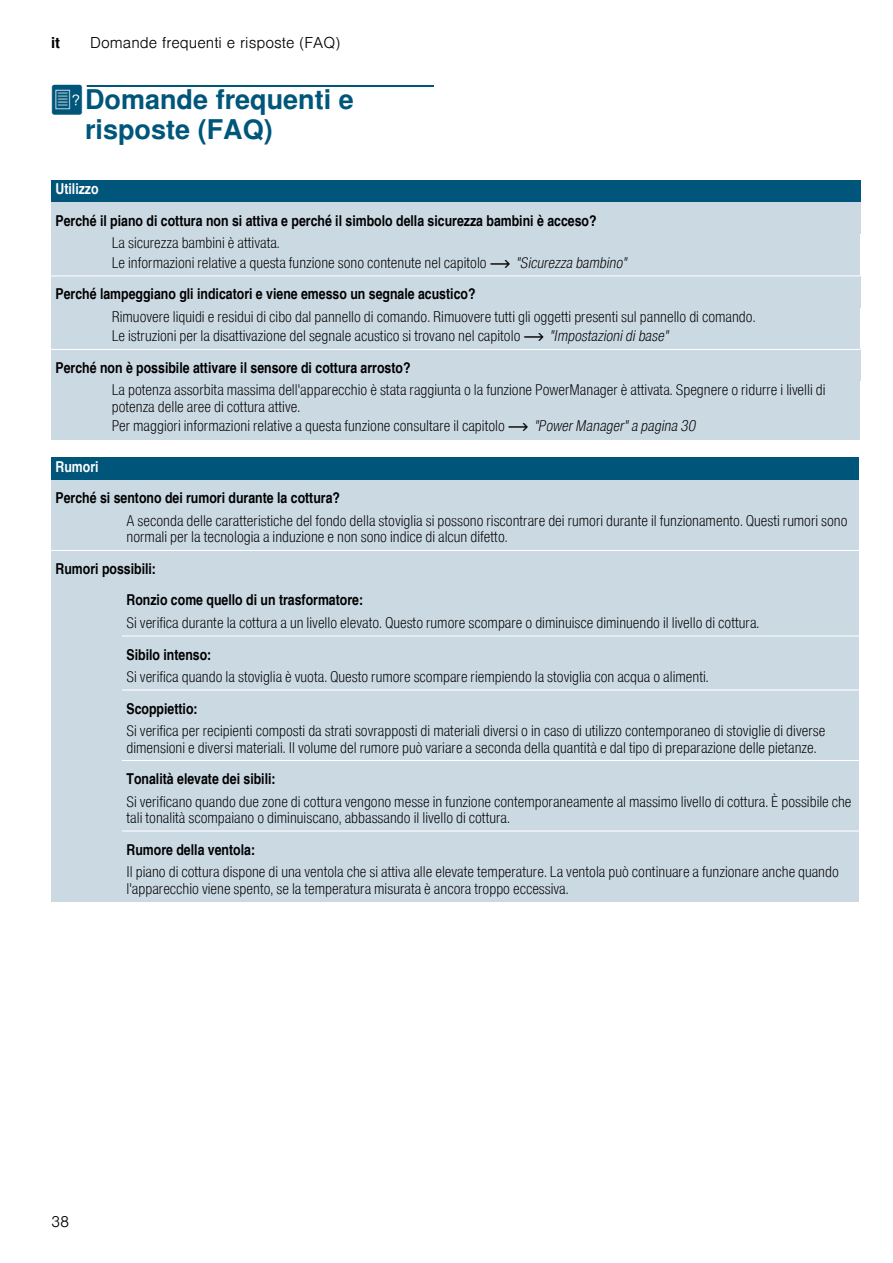
<style>
.page{position:relative;width:893px;height:1263px;background:#fff}
.page>*{position:absolute;margin:0;border:0;box-sizing:border-box;transform-origin:0 0}
.t1{font:700 27px/30px "Nimbus San L";color:#00567a}
.t2{font:15px/16.5px "Nimbus San L Lig Con";color:#000}
.t3{font:15px/31.5px "Nimbus San L Bol Con";color:#000}
.t4{font:300 15px "Nimbus San L";color:#000}
.t5{font:15px "Nimbus San L Bol Con";color:#fff}
.t6{font:700 15px "Nimbus San L";color:#000}
.s1{font-family:"BSH Symb PG2";font-weight:400}
.s2{font-family:"BSH Symb PH1"}
.s3{font-family:"Nimbus San L Lig Con Ita"}
</style>
<div class="page">
<div style="left:87px;top:85px;width:347px;height:2px;border:1px solid #00567a"></div>
<div style="left:51px;top:180px;width:809px;height:22px;background:#00567a"></div>
<div style="left:51px;top:202px;width:809px;height:32px;background:#cbd9e3"></div>
<div style="left:51px;top:234px;width:56px;height:42px;background:#cbd9e3"></div>
<div style="left:107px;top:234px;width:753px;height:42px;background:#cbd9e3"></div>
<div style="left:51px;top:276px;width:809px;height:31px;background:#cbd9e3"></div>
<div style="left:51px;top:307px;width:56px;height:42px;background:#cbd9e3"></div>
<div style="left:107px;top:307px;width:753px;height:42px;background:#cbd9e3"></div>
<div style="left:51px;top:349px;width:809px;height:32px;background:#cbd9e3"></div>
<div style="left:51px;top:381px;width:56px;height:58px;background:#cbd9e3"></div>
<div style="left:107px;top:381px;width:753px;height:58px;background:#cbd9e3"></div>
<div style="left:51px;top:457px;width:808px;height:23px;background:#00567a"></div>
<div style="left:51px;top:480px;width:808px;height:31px;background:#cbd9e3"></div>
<div style="left:51px;top:511px;width:71px;height:39px;background:#cbd9e3"></div>
<div style="left:122px;top:511px;width:737px;height:39px;background:#cbd9e3"></div>
<div style="left:51px;top:550px;width:808px;height:32px;background:#cbd9e3"></div>
<div style="left:51px;top:582px;width:71px;height:31px;background:#cbd9e3"></div>
<div style="left:122px;top:582px;width:737px;height:31px;background:#cbd9e3"></div>
<div style="left:51px;top:613px;width:71px;height:23px;background:#cbd9e3"></div>
<div style="left:122px;top:613px;width:737px;height:23px;background:#cbd9e3"></div>
<div style="left:51px;top:636px;width:71px;height:31px;background:#cbd9e3"></div>
<div style="left:122px;top:636px;width:737px;height:31px;background:#cbd9e3"></div>
<div style="left:51px;top:667px;width:71px;height:23px;background:#cbd9e3"></div>
<div style="left:122px;top:667px;width:737px;height:23px;background:#cbd9e3"></div>
<div style="left:51px;top:690px;width:71px;height:31px;background:#cbd9e3"></div>
<div style="left:122px;top:690px;width:737px;height:31px;background:#cbd9e3"></div>
<div style="left:51px;top:721px;width:71px;height:39px;background:#cbd9e3"></div>
<div style="left:122px;top:721px;width:737px;height:39px;background:#cbd9e3"></div>
<div style="left:51px;top:760px;width:71px;height:32px;background:#cbd9e3"></div>
<div style="left:122px;top:760px;width:737px;height:32px;background:#cbd9e3"></div>
<div style="left:51px;top:792px;width:71px;height:39px;background:#cbd9e3"></div>
<div style="left:122px;top:792px;width:737px;height:39px;background:#cbd9e3"></div>
<div style="left:51px;top:831px;width:71px;height:31px;background:#cbd9e3"></div>
<div style="left:122px;top:831px;width:737px;height:31px;background:#cbd9e3"></div>
<div style="left:51px;top:862px;width:71px;height:39px;background:#cbd9e3"></div>
<div style="left:122px;top:862px;width:737px;height:39px;background:#cbd9e3"></div>
<hr style="left:51px;top:275px;width:809px;height:1px;background:#fff">
<hr style="left:51px;top:349px;width:809px;height:1px;background:#fff">
<hr style="left:51px;top:550px;width:808px;height:1px;background:#fff">
<hr style="left:122px;top:635px;width:737px;height:1px;background:#fff">
<hr style="left:122px;top:689px;width:737px;height:1px;background:#fff">
<hr style="left:122px;top:760px;width:737px;height:1px;background:#fff">
<hr style="left:122px;top:830px;width:737px;height:1px;background:#fff">
<p class="t6" style="left:51px;top:34px;width:11px">it</p>
<p class="t4" style="left:90px;top:33px;width:252px">Domande frequenti e risposte (FAQ)</p>
<h1 class="t1" style="left:85px;top:84px;width:270px;text-indent:-34px"><span class="s1">{</span>Domande frequenti e risposte (FAQ)</h1>
<p class="t5" style="left:56px;top:180px;width:45px">Utilizzo</p>
<p class="t3" style="left:56px;top:204px;width:542px">Perché il piano di cottura non si attiva e perché il simbolo della sicurezza bambini è acceso?</p>
<p class="t2" style="left:112px;top:233px;width:517px;line-height:19.5px">La sicurezza bambini è attivata.<br>Le informazioni relative a questa funzione sono contenute nel capitolo <span class="s2">~</span> <span class="s3">"Sicurezza bambino"</span></p>
<p class="t3" style="left:56px;top:278px;width:421px">Perché lampeggiano gli indicatori e viene emesso un segnale acustico?</p>
<p class="t2" style="left:112px;top:306px;width:645px;line-height:19.5px">Rimuovere liquidi e residui di cibo dal pannello di comando. Rimuovere tutti gli oggetti presenti sul pannello di comando.<br>Le istruzioni per la disattivazione del segnale acustico si trovano nel capitolo <span class="s2">~</span> <span class="s3">"Impostazioni di base"</span></p>
<p class="t3" style="left:56px;top:351px;width:356px">Perché non è possibile attivare il sensore di cottura arrosto?</p>
<p class="t2" style="left:112px;top:381px;width:715px">La potenza assorbita massima dell'apparecchio è stata raggiunta o la funzione PowerManager è attivata. Spegnere o ridurre i livelli di potenza delle aree di cottura attive.</p>
<p class="t2" style="left:112px;top:417px;width:586px">Per maggiori informazioni relative a questa funzione consultare il capitolo <span class="s2">~</span> <span class="s3">"Power Manager" a pagina 30</span></p>
<p class="t5" style="left:56px;top:457px;width:45px">Rumori</p>
<p class="t3" style="left:56px;top:482px;width:286px">Perché si sentono dei rumori durante la cottura?</p>
<p class="t2" style="left:126px;top:512px;width:722px">A seconda delle caratteristiche del fondo della stoviglia si possono riscontrare dei rumori durante il funzionamento. Questi rumori sono normali per la tecnologia a induzione e non sono indice di alcun difetto.</p>
<p class="t3" style="left:126px;top:552px;width:238px;text-indent:-71px">Rumori possibili:<br>Ronzio come quello di un trasformatore:</p>
<p class="t2" style="left:126px;top:614px;width:634px">Si verifica durante la cottura a un livello elevato. Questo rumore scompare o diminuisce diminuendo il livello di cottura.</p>
<p class="t3" style="left:126px;top:638px;width:86px">Sibilo intenso:</p>
<p class="t2" style="left:126px;top:668px;width:583px">Si verifica quando la stoviglia è vuota. Questo rumore scompare riempiendo la stoviglia con acqua o alimenti.</p>
<p class="t3" style="left:126px;top:692px;width:73px">Scoppiettio:</p>
<p class="t2" style="left:126px;top:722px;width:700px">Si verifica per recipienti composti da strati sovrapposti di materiali diversi o in caso di utilizzo contemporaneo di stoviglie di diverse dimensioni e diversi materiali. Il volume del rumore può variare a seconda della quantità e dal tipo di preparazione delle pietanze.</p>
<p class="t3" style="left:126px;top:762px;width:151px">Tonalità elevate dei sibili:</p>
<p class="t2" style="left:126px;top:792px;width:726px">Si verificano quando due zone di cottura vengono messe in funzione contemporaneamente al massimo livello di cottura. È possibile che tali tonalità scompaiano o diminuiscano, abbassando il livello di cottura.</p>
<p class="t3" style="left:126px;top:833px;width:130px">Rumore della ventola:</p>
<p class="t2" style="left:126px;top:863px;width:713px">Il piano di cottura dispone di una ventola che si attiva alle elevate temperature. La ventola può continuare a funzionare anche quando l'apparecchio viene spento, se la temperatura misurata è ancora troppo eccessiva.</p>
<p class="t4" style="left:51px;top:1211px;width:20px">38</p>
</div>
